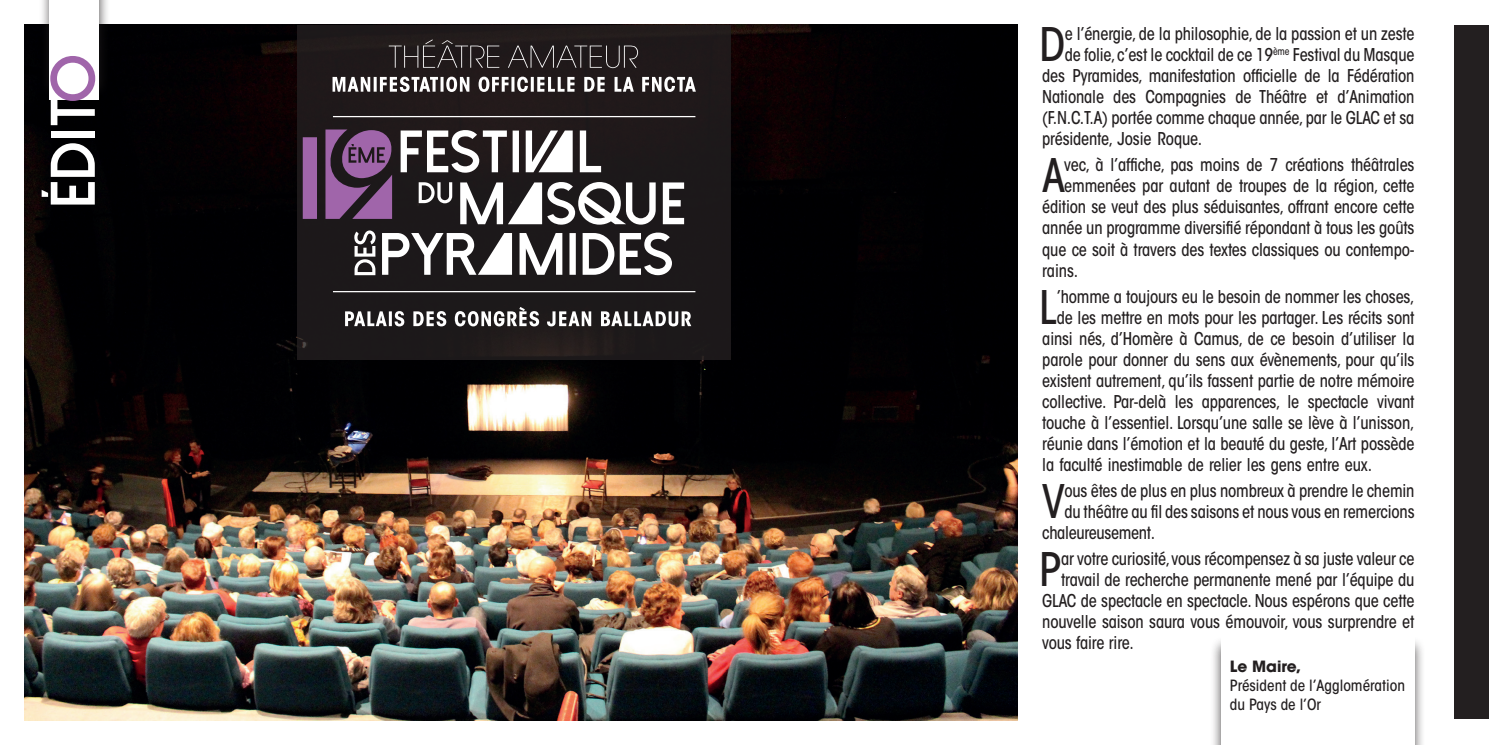
<style>
.page{position:relative;width:1489px;height:745px;background:#fff}
.page>*{position:absolute;margin:0;border:0;box-sizing:border-box;transform-origin:0 0}
.t1{font:800 63px "Dolce Vita";color:#fff}
.t2{font:500 condensed 45.85px "ITC Avant Garde Std";color:#231f20;scale:.95 1}
.t3{font:500 condensed 17.5px "ITC Avant Garde Std";letter-spacing:-.01em;color:#231f20;scale:.95 1}
.t4{font:500 condensed 15.4px/19.2px "ITC Avant Garde Std";color:#231f20}
.t5{font:700 15.4px "ITC Avant Garde Std";color:#231f20}
.s1{color:#a065aa}
</style>
<div class="page">
<img style="left:25px;top:25px;width:992px;height:694px">
<div style="left:39px;top:0;width:71px;height:100px;background:#231f20;opacity:.75"></div>
<div style="left:50px;top:0;width:49px;height:99px;background:#fff"></div>
<div style="left:1210px;top:636px;width:215px;height:108px;background:#231f20;opacity:.75"></div>
<div style="left:1220px;top:636px;width:194px;height:108px;background:#fff"></div>
<div style="left:1453px;top:26px;width:35px;height:692px;background:#231f20"></div>
<div style="left:297px;top:26px;width:433px;height:334px;background:#231f20"></div>
<svg style="left:382px;top:232px;width:290px;height:43px"></svg>
<svg style="left:460px;top:182px;width:224px;height:42px"></svg>
<svg style="left:400px;top:130px;width:201px;height:42px"></svg>
<svg style="left:354px;top:230px;width:21px;height:45px"></svg>
<svg style="left:418px;top:182px;width:34px;height:21px"></svg>
<hr style="left:333px;top:116px;width:362px;height:1px;background:#fff">
<hr style="left:333px;top:291px;width:362px;height:1px;background:#fff">
<svg style="left:345px;top:307px;width:346px;height:19px"></svg>
<svg style="left:332px;top:77px;width:363px;height:15px"></svg>
<svg style="left:389px;top:39px;width:249px;height:29px"></svg>
<svg style="left:303px;top:129px;width:89px;height:90px"></svg>
<h1 class="t1" style="left:41px;top:208px;width:155px;rotate:-90deg">édit<span class="s1">o</span></h1>
<h2 class="t2" style="left:1039px;top:17px;width:29px">D</h2>
<p class="t3" style="left:1064px;top:23px;width:370px">e l’énergie, de la philosophie, de la passion et un zeste</p>
<p class="t3" style="left:1064px;top:44px;width:369px">de folie, c’est le cocktail de ce 19<sup>ème</sup> Festival du Masque</p>
<p class="t3" style="left:1042px;top:65px;width:393px">des Pyramides, manifestation officielle de la Fédération</p>
<p class="t3" style="left:1042px;top:86px;width:393px">Nationale des Compagnies de Théâtre et d’Animation</p>
<p class="t3" style="left:1042px;top:107px;width:393px">(F.N.C.T.A) portée comme chaque année, par le GLAC et sa</p>
<p class="t3" style="left:1042px;top:128px;width:170px">présidente, Josie Roque.</p>
<h2 class="t2" style="left:1042px;top:147px;width:25px">A</h2>
<p class="t3" style="left:1064px;top:154px;width:370px">vec, à l’affiche, pas moins de 7 créations théâtrales</p>
<p class="t3" style="left:1064px;top:175px;width:370px">emmenées par autant de troupes de la région, cette</p>
<p class="t3" style="left:1042px;top:196px;width:393px">édition se veut des plus séduisantes, offrant encore cette</p>
<p class="t3" style="left:1042px;top:217px;width:393px">année un programme diversifié répondant à tous les goûts</p>
<p class="t3" style="left:1042px;top:238px;width:393px">que ce soit à travers des textes classiques ou contempo-</p>
<p class="t3" style="left:1042px;top:259px;width:39px">rains.</p>
<h2 class="t2" style="left:1039px;top:278px;width:20px">L</h2>
<p class="t3" style="left:1056px;top:285px;width:378px">’homme a toujours eu le besoin de nommer les choses,</p>
<p class="t3" style="left:1056px;top:306px;width:378px">de les mettre en mots pour les partager. Les récits sont</p>
<p class="t3" style="left:1042px;top:327px;width:393px">ainsi nés, d’Homère à Camus, de ce besoin d’utiliser la</p>
<p class="t3" style="left:1042px;top:348px;width:393px">parole pour donner du sens aux évènements, pour qu’ils</p>
<p class="t3" style="left:1042px;top:369px;width:393px">existent autrement, qu’ils fassent partie de notre mémoire</p>
<p class="t3" style="left:1042px;top:390px;width:393px">collective. Par-delà les apparences, le spectacle vivant</p>
<p class="t3" style="left:1042px;top:411px;width:393px">touche à l’essentiel. Lorsqu’une salle se lève à l’unisson,</p>
<p class="t3" style="left:1042px;top:432px;width:393px">réunie dans l’émotion et la beauté du geste, l’Art possède</p>
<p class="t3" style="left:1042px;top:453px;width:349px">la faculté inestimable de relier les gens entre eux.</p>
<h2 class="t2" style="left:1042px;top:472px;width:25px">V</h2>
<p class="t3" style="left:1064px;top:479px;width:370px">ous êtes de plus en plus nombreux à prendre le chemin</p>
<p class="t3" style="left:1064px;top:500px;width:370px">du théâtre au fil des saisons et nous vous en remercions</p>
<p class="t3" style="left:1042px;top:521px;width:120px">chaleureusement.</p>
<h2 class="t2" style="left:1039px;top:540px;width:25px">P</h2>
<p class="t3" style="left:1060px;top:547px;width:373px">ar votre curiosité, vous récompensez à sa juste valeur ce</p>
<p class="t3" style="left:1060px;top:568px;width:373px">travail de recherche permanente mené par l’équipe du</p>
<p class="t3" style="left:1042px;top:589px;width:393px">GLAC de spectacle en spectacle. Nous espérons que cette</p>
<p class="t3" style="left:1042px;top:610px;width:393px">nouvelle saison saura vous émouvoir, vous surprendre et</p>
<p class="t3" style="left:1042px;top:631px;width:98px">vous faire rire.</p>
<p class="t5" style="left:1229px;top:655px;width:73px">Le Maire,</p>
<p class="t4" style="left:1229px;top:675px;width:177px">Président de l’Agglomération du Pays de l’Or</p>
</div>
